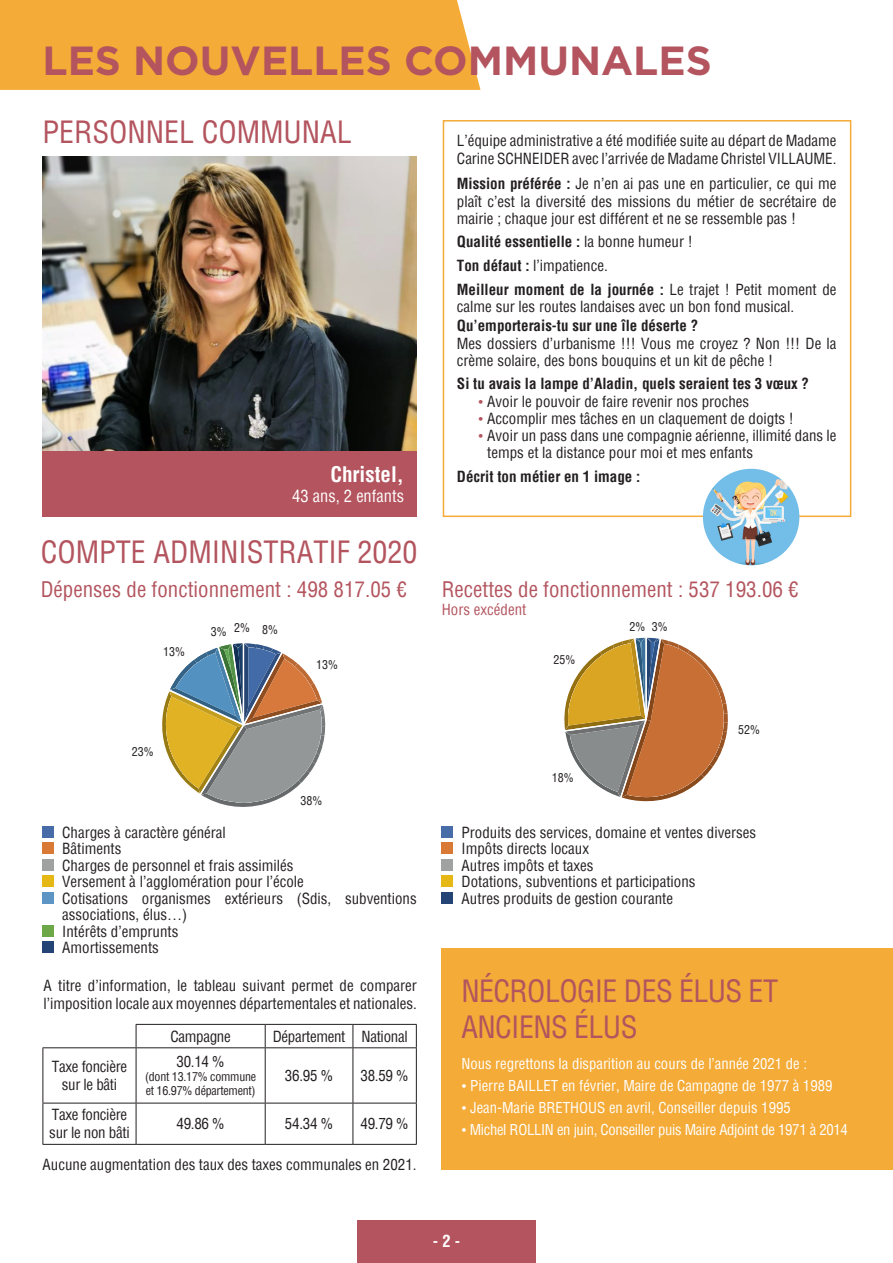
<style>
.page{position:relative;width:893px;height:1263px;background:#fff}
.page>*{position:absolute;margin:0;border:0;box-sizing:border-box;transform-origin:0 0}
.t1{font:700 40.65px "Gotham";color:#b3545e}
.t2{font:condensed 30px "Helvetica";color:#b3545e}
.t3{font:condensed 30px/36px "Helvetica";letter-spacing:-.02em;color:#b3545e}
.t4{font:condensed 21px "Helvetica";color:#b3545e}
.t5{font:700 condensed 21px "Helvetica";color:#fff}
.t6{font:condensed 16.5px "Helvetica";color:#fff}
.t7{font:700 condensed 16.5px "Helvetica";color:#fff}
.t8{font:condensed 15px/17.2px "Helvetica";color:#231f20}
.t9{font:700 condensed 15px "Helvetica";color:#231f20}
.t10{font:condensed 15px/18px "Helvetica";letter-spacing:-.02em;color:#231f20;text-align:center}
.t11{font:condensed 15px "Helvetica";color:#b3545e}
.t12{font:condensed 14.7px "Helvetica";color:#fff}
.t13{font:condensed 14.7px "Helvetica";letter-spacing:-.02em;color:#fff}
.t14{font:condensed 12px/14.4px "Helvetica";letter-spacing:-.02em;color:#231f20}
.s1{font-weight:700}
.s2{font-weight:400}
.s3{font-family:"Gill Sans";font-stretch:normal;color:#b3545e}
.s4{font-family:"Gill Sans";font-stretch:normal}
</style>
<div class="page">
<div style="left:0;top:0;width:480px;height:90px;background:#f4ab37"></div>
<div style="left:43px;top:450px;width:374px;height:67px;background:#b3545e"></div>
<div style="left:357px;top:1220px;width:178px;height:43px;background:#b3545e"></div>
<div style="left:43px;top:826px;width:11px;height:11px;background:#486ca8"></div>
<div style="left:43px;top:843px;width:11px;height:11px;background:#d87a36"></div>
<div style="left:43px;top:859px;width:11px;height:11px;background:#a0a1a1"></div>
<div style="left:43px;top:876px;width:11px;height:11px;background:#e5b816"></div>
<div style="left:43px;top:892px;width:11px;height:11px;background:#5d96c5"></div>
<div style="left:43px;top:925px;width:11px;height:11px;background:#6da848"></div>
<div style="left:43px;top:942px;width:11px;height:11px;background:#234474"></div>
<div style="left:442px;top:826px;width:11px;height:11px;background:#486ca8"></div>
<div style="left:442px;top:843px;width:11px;height:11px;background:#d87a36"></div>
<div style="left:442px;top:859px;width:11px;height:11px;background:#a0a1a1"></div>
<div style="left:442px;top:876px;width:11px;height:11px;background:#e5b816"></div>
<div style="left:442px;top:892px;width:11px;height:11px;background:#234474"></div>
<div style="left:443px;top:120px;width:408px;height:397px;border:2px solid #f4ab37"></div>
<img style="left:43px;top:156px;width:374px;height:294px">
<hr style="left:136px;top:1024px;width:129px;height:1px;background:#231f20">
<svg style="left:136px;top:1025px;width:1px;height:22px"></svg>
<hr style="left:265px;top:1024px;width:88px;height:1px;background:#231f20">
<svg style="left:265px;top:1025px;width:1px;height:22px"></svg>
<hr style="left:353px;top:1024px;width:64px;height:1px;background:#231f20">
<svg style="left:353px;top:1025px;width:1px;height:22px"></svg>
<svg style="left:416px;top:1025px;width:1px;height:22px"></svg>
<hr style="left:43px;top:1047px;width:93px;height:1px;background:#231f20">
<hr style="left:43px;top:1048px;width:1px;height:55px;background:#231f20">
<hr style="left:136px;top:1047px;width:129px;height:1px;background:#231f20">
<hr style="left:136px;top:1048px;width:1px;height:55px;background:#231f20">
<hr style="left:265px;top:1047px;width:88px;height:1px;background:#231f20">
<hr style="left:265px;top:1048px;width:1px;height:55px;background:#231f20">
<hr style="left:353px;top:1047px;width:64px;height:1px;background:#231f20">
<hr style="left:353px;top:1048px;width:1px;height:55px;background:#231f20">
<hr style="left:416px;top:1048px;width:1px;height:55px;background:#231f20">
<hr style="left:43px;top:1103px;width:93px;height:1px;background:#231f20">
<hr style="left:43px;top:1103px;width:1px;height:41px;background:#231f20">
<hr style="left:136px;top:1103px;width:129px;height:1px;background:#231f20">
<hr style="left:136px;top:1103px;width:1px;height:41px;background:#231f20">
<hr style="left:265px;top:1103px;width:88px;height:1px;background:#231f20">
<hr style="left:265px;top:1103px;width:1px;height:41px;background:#231f20">
<hr style="left:353px;top:1103px;width:64px;height:1px;background:#231f20">
<hr style="left:353px;top:1103px;width:1px;height:41px;background:#231f20">
<hr style="left:416px;top:1103px;width:1px;height:41px;background:#231f20">
<hr style="left:43px;top:1144px;width:93px;height:1px;background:#231f20">
<hr style="left:136px;top:1144px;width:129px;height:1px;background:#231f20">
<hr style="left:265px;top:1144px;width:88px;height:1px;background:#231f20">
<hr style="left:353px;top:1144px;width:64px;height:1px;background:#231f20">
<div style="left:442px;top:948px;width:451px;height:222px;background:#f4ab37"></div>
<svg style="left:162px;top:643px;width:164px;height:164px"></svg>
<svg style="left:564px;top:637px;width:164px;height:165px"></svg>
<img style="left:703px;top:469px;width:96px;height:96px;border-radius:48px">
<p class="t1" style="left:43px;top:34px;width:671px">LES NOUVELLES COMMUNALES</p>
<p class="t2" style="left:43px;top:112px;width:311px">PERSONNEL COMMUNAL</p>
<p class="t5" style="left:330px;top:460px;width:75px">Christel,</p>
<p class="t6" style="left:292px;top:485px;width:113px">43 ans, 2 enfants</p>
<p class="t2" style="left:41px;top:532px;width:378px">COMPTE ADMINISTRATIF 2020</p>
<p class="t8" style="left:457px;top:131px;width:381px;line-height:18px">L’équipe administrative a été modifiée suite au départ de Madame<br>Carine SCHNEIDER avec l’arrivée de Madame Christel VILLAUME.</p>
<p class="t8" style="left:457px;top:175px;width:381px;text-align:justify"><span class="s1">Mission préférée :</span> Je n’en ai pas une en particulier, ce qui me plaît c’est la diversité des missions du métier de secrétaire de mairie ; chaque jour est différent et ne se ressemble pas !</p>
<p class="t9" style="left:457px;top:232px;width:237px">Qualité essentielle : <span class="s2">la bonne humeur !</span></p>
<p class="t8" style="left:457px;top:257px;width:152px"><span class="s1">Ton défaut :</span> l’impatience.</p>
<p class="t8" style="left:457px;top:280px;width:381px"><span class="s1">Meilleur moment de la journée :</span> Le trajet ! Petit moment de calme sur les routes landaises avec un bon fond musical.</p>
<p class="t9" style="left:457px;top:316px;width:243px">Qu’emporterais-tu sur une île déserte ?</p>
<p class="t8" style="left:457px;top:334px;width:381px">Mes dossiers d’urbanisme !!! Vous me croyez ? Non !!! De la crème solaire, des bons bouquins et un kit de pêche !</p>
<p class="t9" style="left:457px;top:374px;width:354px">Si tu avais la lampe d’Aladin, quels seraient tes 3 vœux ?</p>
<p class="t8" style="left:478px;top:392px;width:273px"><span class="s3">•</span> Avoir le pouvoir de faire revenir nos proches</p>
<p class="t8" style="left:478px;top:410px;width:317px"><span class="s3">•</span> Accomplir mes tâches en un claquement de doigts !</p>
<p class="t8" style="left:487px;top:427px;width:351px;text-indent:-9px"><span class="s3">•</span> Avoir un pass dans une compagnie aérienne, illimité dans le temps et la distance pour moi et mes enfants</p>
<p class="t9" style="left:457px;top:467px;width:185px">Décrit ton métier en 1 image :</p>
<p class="t4" style="left:41px;top:575px;width:368px">Dépenses de fonctionnement : 498 817.05 €</p>
<p class="t4" style="left:442px;top:575px;width:358px">Recettes de fonctionnement : 537 193.06 €</p>
<p class="t11" style="left:442px;top:599px;width:86px">Hors excédent</p>
<p class="t14" style="left:163px;top:644px;width:23px">13%</p>
<p class="t14" style="left:211px;top:624px;width:17px">3%</p>
<p class="t14" style="left:234px;top:620px;width:17px">2%</p>
<p class="t14" style="left:262px;top:622px;width:17px">8%</p>
<p class="t14" style="left:629px;top:619px;width:17px">2%</p>
<p class="t14" style="left:652px;top:619px;width:17px">3%</p>
<p class="t14" style="left:316px;top:657px;width:23px">13%</p>
<p class="t14" style="left:554px;top:653px;width:23px">25%</p>
<p class="t14" style="left:132px;top:744px;width:23px">23%</p>
<p class="t14" style="left:301px;top:793px;width:23px">38%</p>
<p class="t14" style="left:552px;top:771px;width:23px">18%</p>
<p class="t14" style="left:738px;top:722px;width:23px">52%</p>
<p class="t8" style="left:62px;top:823px;width:165px">Charges à caractère général</p>
<p class="t8" style="left:62px;top:840px;width:61px">Bâtiments</p>
<p class="t8" style="left:62px;top:856px;width:233px">Charges de personnel et frais assimilés</p>
<p class="t8" style="left:62px;top:873px;width:243px">Versement à l’agglomération pour l’école</p>
<p class="t8" style="left:62px;top:889px;width:356px;line-height:16.5px">Cotisations organismes extérieurs (Sdis, subventions associations, élus…)</p>
<p class="t8" style="left:62px;top:922px;width:118px">Intérêts d’emprunts</p>
<p class="t8" style="left:62px;top:939px;width:98px">Amortissements</p>
<p class="t8" style="left:43px;top:976px;width:375px;line-height:18px">A titre d’information, le tableau suivant permet de comparer l’imposition locale aux moyennes départementales et nationales.</p>
<p class="t10" style="left:170px;top:1027px;width:62px">Campagne</p>
<p class="t10" style="left:273px;top:1027px;width:74px">Département</p>
<p class="t10" style="left:362px;top:1027px;width:48px">National</p>
<p class="t10" style="left:52px;top:1057px;width:77px">Taxe foncière sur le bâti</p>
<p class="t8" style="left:177px;top:1052px;width:50px">30.14 %</p>
<p class="t14" style="left:145px;top:1069px;width:113px">(dont 13.17% commune et 16.97% département)</p>
<p class="t8" style="left:285px;top:1067px;width:50px">36.95 %</p>
<p class="t8" style="left:361px;top:1067px;width:50px">38.59 %</p>
<p class="t10" style="left:49px;top:1105px;width:82px;text-align:left">Taxe foncière sur le non bâti</p>
<p class="t8" style="left:177px;top:1115px;width:50px">49.86 %</p>
<p class="t8" style="left:285px;top:1115px;width:50px">54.34 %</p>
<p class="t8" style="left:361px;top:1115px;width:50px">49.79 %</p>
<p class="t8" style="left:43px;top:1155px;width:376px">Aucune augmentation des taux des taxes communales en 2021.</p>
<p class="t8" style="left:461px;top:823px;width:296px">Produits des services, domaine et ventes diverses</p>
<p class="t8" style="left:461px;top:840px;width:129px">Impôts directs locaux</p>
<p class="t8" style="left:461px;top:856px;width:134px">Autres impôts et taxes</p>
<p class="t8" style="left:461px;top:873px;width:236px">Dotations, subventions et participations</p>
<p class="t8" style="left:461px;top:889px;width:213px">Autres produits de gestion courante</p>
<p class="t3" style="left:461px;top:973px;width:318px">NÉCROLOGIE DES ÉLUS ET<br>ANCIENS ÉLUS</p>
<p class="t12" style="left:461px;top:1054px;width:347px">Nous regrettons la disparition au cours de l’année 2021 de :</p>
<p class="t12" style="left:461px;top:1076px;width:372px"><span class="s4">•</span> Pierre BAILLET en février, Maire de Campagne de 1977 à 1989</p>
<p class="t12" style="left:461px;top:1098px;width:331px"><span class="s4">•</span> Jean-Marie BRETHOUS en avril, Conseiller depuis 1995</p>
<p class="t13" style="left:461px;top:1120px;width:388px"><span class="s4">•</span> Michel ROLLIN en juin, Conseiller puis Maire Adjoint de 1971 à 2014</p>
<p class="t7" style="left:433px;top:1230px;width:29px">- 2 -</p>
</div>
